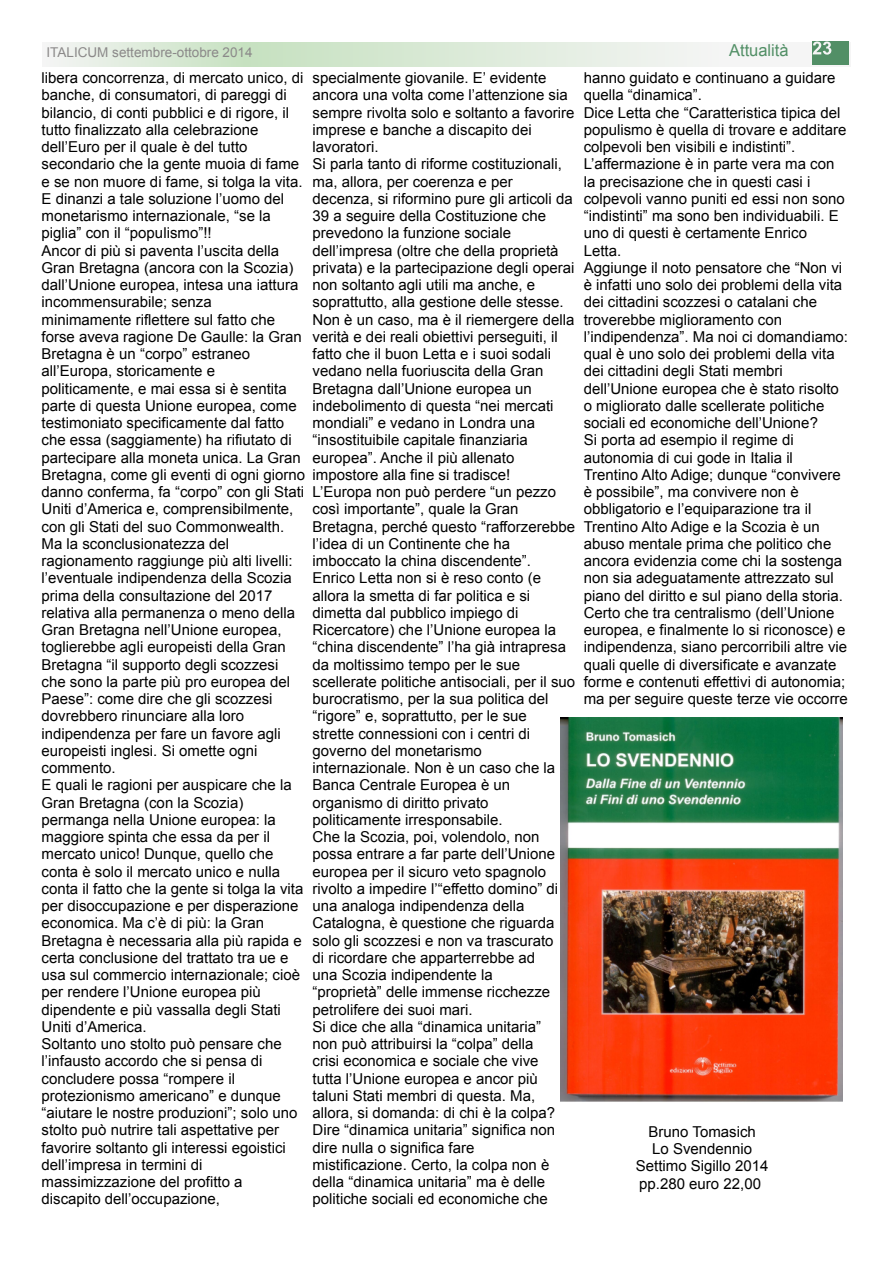
<style>
.page{position:relative;width:893px;height:1263px;background:#fff}
.page>*{position:absolute;margin:0;border:0;box-sizing:border-box;transform-origin:0 0}
.t1{font:16.5px "Arial";color:#528f66}
.t2{font:15px/17.2px "Arial";color:#000}
.t3{font:13.5px "Arial";color:#8b8989}
</style>
<div class="page">
<svg style="left:46px;top:42px;width:673px;height:24px;background:#ddeada"></svg>
<div style="left:812px;top:41px;width:37px;height:24px;background:#528f66"></div>
<img style="left:560px;top:718px;width:282px;height:384px">
<p class="t3" style="left:47px;top:44px;width:208px">ITALICUM settembre-ottobre 2014</p>
<p class="t1" style="left:729px;top:41px;width:61px">Attualità</p>
<p class="t2" style="left:42px;top:69px;width:265px">libera concorrenza, di mercato unico, di banche, di consumatori, di pareggi di bilancio, di conti pubblici e di rigore, il tutto finalizzato alla celebrazione dell’Euro per il quale è del tutto secondario che la gente muoia di fame e se non muore di fame, si tolga la vita.<br>E dinanzi a tale soluzione l’uomo del monetarismo internazionale, “se la piglia” con il “populismo”!!<br>Ancor di più si paventa l’uscita della Gran Bretagna (ancora con la Scozia) dall’Unione europea, intesa una iattura incommensurabile; senza minimamente riflettere sul fatto che forse aveva ragione De Gaulle: la Gran Bretagna è un “corpo” estraneo all’Europa, storicamente e politicamente, e mai essa si è sentita parte di questa Unione europea, come testimoniato specificamente dal fatto che essa (saggiamente) ha rifiutato di partecipare alla moneta unica. La Gran Bretagna, come gli eventi di ogni giorno danno conferma, fa “corpo” con gli Stati Uniti d’America e, comprensibilmente, con gli Stati del suo Commonwealth.<br>Ma la sconclusionatezza del ragionamento raggiunge più alti livelli: l’eventuale indipendenza della Scozia prima della consultazione del 2017 relativa alla permanenza o meno della Gran Bretagna nell’Unione europea, toglierebbe agli europeisti della Gran Bretagna “il supporto degli scozzesi che sono la parte più pro europea del Paese”: come dire che gli scozzesi dovrebbero rinunciare alla loro indipendenza per fare un favore agli europeisti inglesi. Si omette ogni commento.<br>E quali le ragioni per auspicare che la Gran Bretagna (con la Scozia) permanga nella Unione europea: la maggiore spinta che essa da per il mercato unico! Dunque, quello che conta è solo il mercato unico e nulla conta il fatto che la gente si tolga la vita per disoccupazione e per disperazione economica. Ma c’è di più: la Gran Bretagna è necessaria alla più rapida e certa conclusione del trattato tra ue e usa sul commercio internazionale; cioè per rendere l’Unione europea più dipendente e più vassalla degli Stati Uniti d’America.<br>Soltanto uno stolto può pensare che l’infausto accordo che si pensa di concludere possa “rompere il protezionismo americano” e dunque “aiutare le nostre produzioni”; solo uno stolto può nutrire tali aspettative per favorire soltanto gli interessi egoistici dell’impresa in termini di massimizzazione del profitto a discapito dell’occupazione,</p>
<p class="t2" style="left:313px;top:69px;width:264px">specialmente giovanile. E’ evidente ancora una volta come l’attenzione sia sempre rivolta solo e soltanto a favorire imprese e banche a discapito dei lavoratori.<br>Si parla tanto di riforme costituzionali, ma, allora, per coerenza e per decenza, si riformino pure gli articoli da 39 a seguire della Costituzione che prevedono la funzione sociale dell’impresa (oltre che della proprietà privata) e la partecipazione degli operai non soltanto agli utili ma anche, e soprattutto, alla gestione delle stesse.<br>Non è un caso, ma è il riemergere della verità e dei reali obiettivi perseguiti, il fatto che il buon Letta e i suoi sodali vedano nella fuoriuscita della Gran Bretagna dall’Unione europea un indebolimento di questa “nei mercati mondiali” e vedano in Londra una “insostituibile capitale finanziaria europea”. Anche il più allenato impostore alla fine si tradisce!<br>L’Europa non può perdere “un pezzo così importante”, quale la Gran Bretagna, perché questo “rafforzerebbe l’idea di un Continente che ha imboccato la china discendente”.<br>Enrico Letta non si è reso conto (e allora la smetta di far politica e si dimetta dal pubblico impiego di Ricercatore) che l’Unione europea la “china discendente” l’ha già intrapresa da moltissimo tempo per le sue scellerate politiche antisociali, per il suo burocratismo, per la sua politica del “rigore” e, soprattutto, per le sue<br>strette connessioni con i centri di governo del monetarismo internazionale. Non è un caso che la Banca Centrale Europea è un organismo di diritto privato politicamente irresponsabile.<br>Che la Scozia, poi, volendolo, non possa entrare a far parte dell’Unione europea per il sicuro veto spagnolo rivolto a impedire l’“effetto domino” di una analoga indipendenza della Catalogna, è questione che riguarda solo gli scozzesi e non va trascurato<br>di ricordare che apparterrebbe ad<br>una Scozia indipendente la<br>“proprietà” delle immense ricchezze petrolifere dei suoi mari.<br>Si dice che alla “dinamica unitaria”<br>non può attribuirsi la “colpa” della<br>crisi economica e sociale che vive<br>tutta l’Unione europea e ancor più taluni Stati membri di questa. Ma, allora, si domanda: di chi è la colpa?<br>Dire “dinamica unitaria” significa non dire nulla o significa fare<br>mistificazione. Certo, la colpa non è della “dinamica unitaria” ma è delle politiche sociali ed economiche che</p>
<p class="t2" style="left:584px;top:69px;width:266px">hanno guidato e continuano a guidare quella “dinamica”.<br>Dice Letta che “Caratteristica tipica del populismo è quella di trovare e additare colpevoli ben visibili e indistinti”.<br>L’affermazione è in parte vera ma con la precisazione che in questi casi i colpevoli vanno puniti ed essi non sono “indistinti” ma sono ben individuabili. E uno di questi è certamente Enrico Letta.<br>Aggiunge il noto pensatore che “Non vi è infatti uno solo dei problemi della vita dei cittadini scozzesi o catalani che troverebbe miglioramento con l’indipendenza”. Ma noi ci domandiamo: qual è uno solo dei problemi della vita dei cittadini degli Stati membri dell’Unione europea che è stato risolto o migliorato dalle scellerate politiche sociali ed economiche dell’Unione?<br>Si porta ad esempio il regime di autonomia di cui gode in Italia il Trentino Alto Adige; dunque “convivere è possibile”, ma convivere non è obbligatorio e l’equiparazione tra il Trentino Alto Adige e la Scozia è un abuso mentale prima che politico che ancora evidenzia come chi la sostenga non sia adeguatamente attrezzato sul piano del diritto e sul piano della storia.<br>Certo che tra centralismo (dell’Unione europea, e finalmente lo si riconosce) e indipendenza, siano percorribili altre vie quali quelle di diversificate e avanzate forme e contenuti effettivi di autonomia; ma per seguire queste terze vie occorre</p>
<p class="t2" style="left:636px;top:1123px;width:134px;text-align:center">Bruno Tomasich<br>Lo Svendennio<br>Settimo Sigillo 2014 pp.280 euro 22,00</p>
</div>
